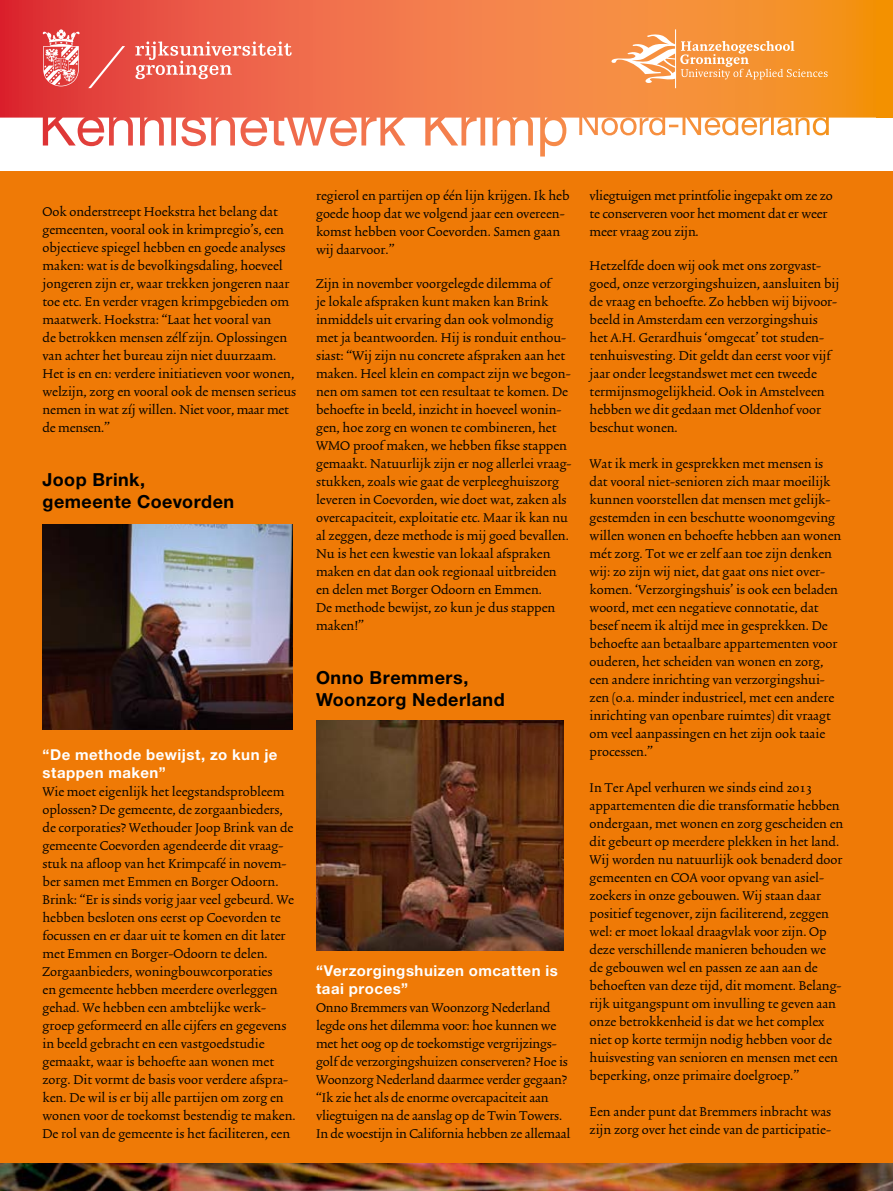
<style>
.page{position:relative;width:893px;height:1191px;background:#fff}
.page>*{position:absolute;margin:0;border:0;box-sizing:border-box;transform-origin:0 0}
.t1{font:700 18.9px "Verdana";color:#000}
.t2{font:700 18px/21.6px "Helvetica Neue LT Std";letter-spacing:.025em;color:#000}
.t3{font:15px/18px "Trinite No 2 Rom Wid";color:#000}
.t4{font:700 15px/18px "Helvetica Neue LT Std";letter-spacing:.035em;color:#fff}
.t5{font:9.75px "Verdana";color:#000}
</style>
<div class="page">
<div style="left:0;top:171px;width:893px;height:1006px;background:#ef7a06"></div>
<svg style="left:0;top:0;width:826px;height:156px"></svg>
<svg style="left:88px;top:46px;width:37px;height:42px;background:#e5514b"></svg>
<svg style="left:43px;top:29px;width:37px;height:57px"></svg>
<svg style="left:135px;top:41px;width:157px;height:38px;background:#ef7d6c"></svg>
<svg style="left:611px;top:29px;width:217px;height:59px;background:#f6a152"></svg>
<div style="left:876px;top:0;width:17px;height:118px;background:#f39100"></div>
<img style="left:0;top:1164px;width:893px;height:27px">
<img style="left:42px;top:524px;width:251px;height:206px">
<svg style="left:316px;top:720px;width:248px;height:230px;background:#59331e"></svg>
<p class="t3" style="left:43px;top:204px;width:255px">Ook onderstreept Hoekstra het belang dat gemeenten, vooral ook in krimpregio’s, een objectieve spiegel hebben en goede analyses maken: wat is de bevolkingsdaling, hoeveel jongeren zijn er, waar trekken jongeren naar toe etc. En verder vragen krimpgebieden om maatwerk. Hoekstra: “Laat het vooral van<br>de betrokken mensen zélf zijn. Oplossingen van achter het bureau zijn niet duurzaam.<br>Het is en en: verdere initiatieven voor wonen, welzijn, zorg en vooral ook de mensen serieus nemen in wat zíj willen. Niet voor, maar met de mensen.”</p>
<p class="t2" style="left:43px;top:468px;width:193px">Joop Brink, gemeente Coevorden</p>
<p class="t3" style="left:316px;top:188px;width:255px">regierol en partijen op één lijn krijgen. Ik heb goede hoop dat we volgend jaar een overeen&shy;komst hebben voor Coevorden. Samen gaan wij daarvoor.”</p>
<p class="t3" style="left:316px;top:276px;width:257px">Zijn in november voorgelegde dilemma of<br>je lokale afspraken kunt maken kan Brink inmiddels uit ervaring dan ook volmondig met ja beantwoorden. Hij is ronduit enthou&shy;siast: “Wij zijn nu concrete afspraken aan het maken. Heel klein en compact zijn we begon&shy;nen om samen tot een resultaat te komen. De behoefte in beeld, inzicht in hoeveel wonin&shy;gen, hoe zorg en wonen te combineren, het WMO proof maken, we hebben fikse stappen gemaakt. Natuurlijk zijn er nog allerlei vraag&shy;stukken, zoals wie gaat de verpleeghuiszorg leveren in Coevorden, wie doet wat, zaken als overcapaciteit, exploitatie etc. Maar ik kan nu al zeggen, deze methode is mij goed bevallen.<br>Nu is het een kwestie van lokaal afspraken maken en dat dan ook regionaal uitbreiden en delen met Borger Odoorn en Emmen.<br>De methode bewijst, zo kun je dus stappen maken!”</p>
<p class="t2" style="left:316px;top:666px;width:190px">Onno Bremmers,<br>Woonzorg Nederland</p>
<p class="t4" style="left:43px;top:745px;width:237px">“De methode bewijst, zo kun je stappen maken”</p>
<p class="t3" style="left:43px;top:783px;width:255px">Wie moet eigenlijk het leegstandsprobleem oplossen? De gemeente, de zorgaanbieders, de corporaties? Wethouder Joop Brink van de gemeente Coevorden agendeerde dit vraag&shy;stuk na afloop van het Krimpcafé in novem&shy;ber samen met Emmen en Borger Odoorn.<br>Brink: “Er is sinds vorig jaar veel gebeurd. We hebben besloten ons eerst op Coevorden te focussen en er daar uit te komen en dit later met Emmen en Borger-Odoorn te delen.<br>Zorgaanbieders, woningbouwcorporaties<br>en gemeente hebben meerdere overleggen gehad. We hebben een ambtelijke werk&shy;groep geformeerd en alle cijfers en gegevens in beeld gebracht en een vastgoedstudie gemaakt, waar is behoefte aan wonen met zorg. Dit vormt de basis voor verdere afspra&shy;ken. De wil is er bij alle partijen om zorg en wonen voor de toekomst bestendig te maken.<br>De rol van de gemeente is het faciliteren, een</p>
<p class="t5" style="left:1px;top:783px;width:336px">aat Joop Brink, wethouder in Coevorden voor de vraag wie de regie</p>
<p class="t5" style="left:1px;top:806px;width:350px">ubliek tevens mee te denken of het wel mogelijk is lokale afspraken te</p>
<p class="t4" style="left:316px;top:961px;width:243px">“Verzorgingshuizen omcatten is taai proces”</p>
<p class="t3" style="left:316px;top:999px;width:256px">Onno Bremmers van Woonzorg Nederland legde ons het dilemma voor: hoe kunnen we met het oog op de toekomstige vergrijzings&shy;golf de verzorgingshuizen conserveren? Hoe is Woonzorg Nederland daarmee verder gegaan? “Ik zie het als de enorme overcapaciteit aan vliegtuigen na de aanslag op de Twin Towers.<br>In de woestijn in California hebben ze allemaal</p>
<p class="t1" style="left:308px;top:1122px;width:112px">Diversiteit</p>
<p class="t3" style="left:590px;top:188px;width:244px">vliegtuigen met printfolie ingepakt om ze zo te conserveren voor het moment dat er weer meer vraag zou zijn.</p>
<p class="t3" style="left:590px;top:258px;width:251px">Hetzelfde doen wij ook met ons zorgvast&shy;goed, onze verzorgingshuizen, aansluiten bij de vraag en behoefte. Zo hebben wij bijvoor&shy;beeld in Amsterdam een verzorgingshuis het A.H. Gerardhuis ‘omgecat’ tot studen&shy;tenhuisvesting. Dit geldt dan eerst voor vijf jaar onder leegstandswet met een tweede termijnsmogelijkheid. Ook in Amstelveen hebben we dit gedaan met Oldenhof voor beschut wonen.</p>
<p class="t3" style="left:590px;top:456px;width:253px">Wat ik merk in gesprekken met mensen is dat vooral niet-senioren zich maar moeilijk kunnen voorstellen dat mensen met gelijk&shy;gestemden in een beschutte woonomgeving willen wonen en behoefte hebben aan wonen mét zorg. Tot we er zelf aan toe zijn denken wij: zo zijn wij niet, dat gaat ons niet over&shy;komen. ‘Verzorgingshuis’ is ook een beladen woord, met een negatieve connotatie, dat besef neem ik altijd mee in gesprekken. De behoefte aan betaalbare appartementen voor ouderen, het scheiden van wonen en zorg, een andere inrichting van verzorgingshui&shy;zen (o.a. minder industrieel, met een andere inrichting van openbare ruimtes) dit vraagt om veel aanpassingen en het zijn ook taaie processen.”</p>
<p class="t3" style="left:590px;top:780px;width:255px">In Ter Apel verhuren we sinds eind 2013 appartementen die die transformatie hebben ondergaan, met wonen en zorg gescheiden en dit gebeurt op meerdere plekken in het land.<br>Wij worden nu natuurlijk ook benaderd door gemeenten en COA voor opvang van asiel&shy;zoekers in onze gebouwen. Wij staan daar positief tegenover, zijn faciliterend, zeggen wel: er moet lokaal draagvlak voor zijn. Op deze verschillende manieren behouden we<br>de gebouwen wel en passen ze aan aan de behoeften van deze tijd, dit moment. Belang&shy;rijk uitgangspunt om invulling te geven aan onze betrokkenheid is dat we het complex niet op korte termijn nodig hebben voor de huisvesting van senioren en mensen met een beperking, onze primaire doelgroep.”</p>
<p class="t3" style="left:590px;top:1104px;width:243px">Een ander punt dat Bremmers inbracht was zijn zorg over het einde van de participatie-</p>
</div>
